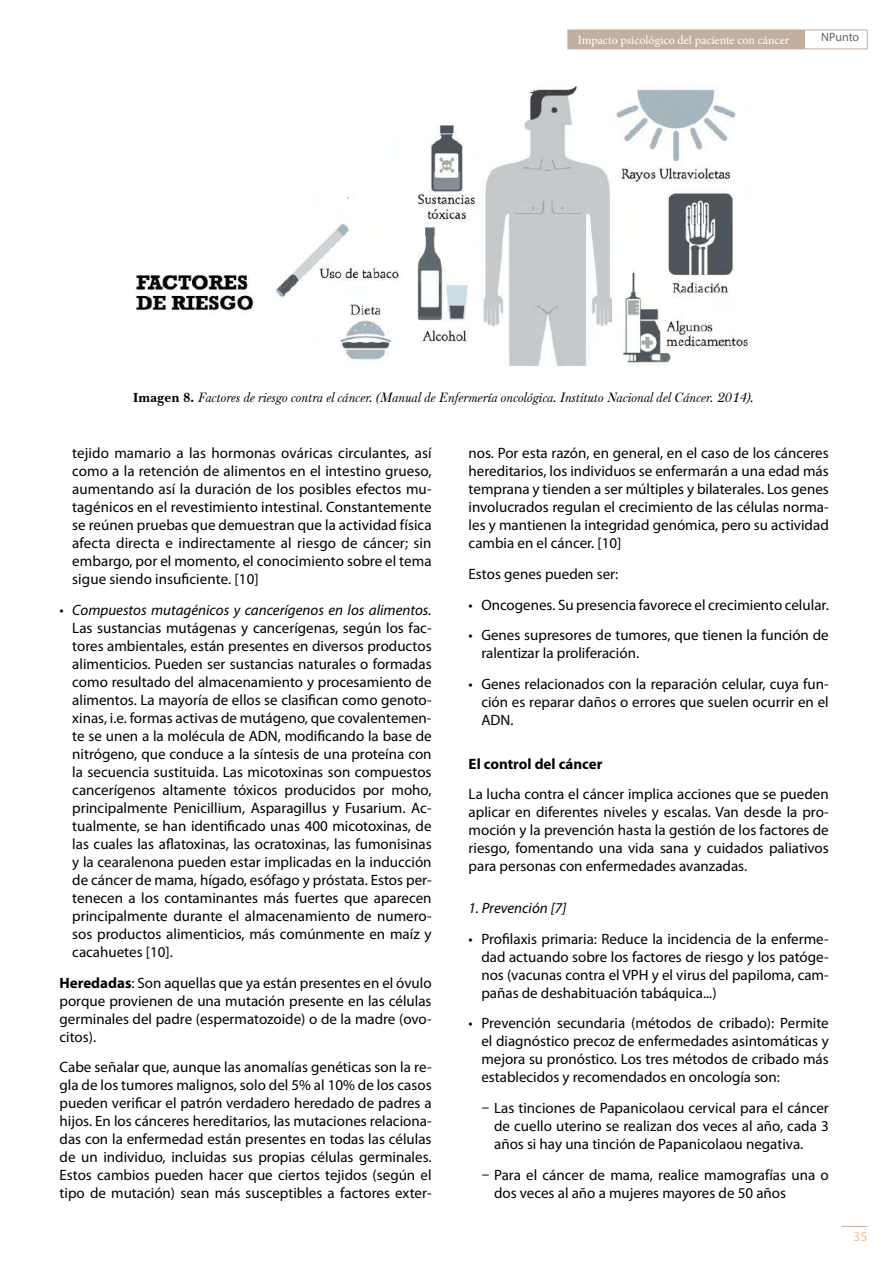
<style>
.page{position:relative;width:893px;height:1263px;background:#fff}
.page>*{position:absolute;margin:0;border:0;box-sizing:border-box;transform-origin:0 0}
.t1{font:15px/18px "Myriad Pro";color:#000;text-align:justify}
.t2{font:italic 15px "Myriad Pro";color:#000}
.t3{font:700 15px "Myriad Pro";color:#000}
.t4{font:italic 13.5px "Baskerville F";color:#000}
.t5{font:13.5px "Myriad Pro";color:#f6bc96}
.t6{font:12px "Minion Pro";color:#fff}
.t7{font:12px "Myriad Pro";letter-spacing:-.005em;color:#646363}
.s1{font-family:"Baskerville BT";font-weight:700;font-style:normal}
.s2{font-weight:700}
.s3{font-style:italic}
</style>
<div class="page">
<svg style="left:841px;top:1226px;width:26px;height:1px"></svg>
<div style="left:568px;top:30px;width:299px;height:19px;border:1px solid #c2afa0"></div>
<div style="left:568px;top:30px;width:236px;height:19px;background:#c2afa0"></div>
<img style="left:135px;top:85px;width:615px;height:282px">
<p class="t6" style="left:578px;top:32px;width:213px">Impacto psicológico del paciente con cáncer</p>
<p class="t7" style="left:821px;top:30px;width:40px">NPunto</p>
<p class="t4" style="left:133px;top:389px;width:623px"><span class="s1">Imagen 8.</span> Factores de riesgo contra el cáncer. (Manual de Enfermería oncológica. Instituto Nacional del Cáncer. 2014).</p>
<p class="t1" style="left:72px;top:444px;width:361px">tejido mamario a las hormonas ováricas circulantes, así como a la retención de alimentos en el intestino grueso, aumentando así la duración de los posibles efectos mu&shy;tagénicos en el revestimiento intestinal. Constantemente se reúnen pruebas que demuestran que la actividad física afecta directa e indirectamente al riesgo de cáncer; sin embargo, por el momento, el conocimiento sobre el tema sigue siendo insuficiente. [10]</p>
<p class="t2" style="left:60px;top:600px;width:374px">• Compuestos mutagénicos y cancerígenos en los alimentos.</p>
<p class="t1" style="left:72px;top:619px;width:361px">Las sustancias mutágenas y cancerígenas, según los fac&shy;tores ambientales, están presentes en diversos productos alimenticios. Pueden ser sustancias naturales o formadas como resultado del almacenamiento y procesamiento de alimentos. La mayoría de ellos se clasifican como genoto&shy;xinas, i.e. formas activas de mutágeno, que covalentemen&shy;te se unen a la molécula de ADN, modificando la base de nitrógeno, que conduce a la síntesis de una proteína con la secuencia sustituida. Las micotoxinas son compuestos cancerígenos altamente tóxicos producidos por moho, principalmente Penicillium, Asparagillus y Fusarium. Ac&shy;tualmente, se han identificado unas 400 micotoxinas, de las cuales las aflatoxinas, las ocratoxinas, las fumonisinas y la cearalenona pueden estar implicadas en la inducción de cáncer de mama, hígado, esófago y próstata. Estos per&shy;tenecen a los contaminantes más fuertes que aparecen principalmente durante el almacenamiento de numero&shy;sos productos alimenticios, más comúnmente en maíz y cacahuetes [10].</p>
<p class="t1" style="left:60px;top:973px;width:374px"><span class="s2">Heredadas</span>: Son aquellas que ya están presentes en el óvulo porque provienen de una mutación presente en las células germinales del padre (espermatozoide) o de la madre (ovo&shy;citos).</p>
<p class="t1" style="left:60px;top:1058px;width:374px">Cabe señalar que, aunque las anomalías genéticas son la re&shy;gla de los tumores malignos, solo del 5% al 10% de los casos pueden verificar el patrón verdadero heredado de padres a hijos. En los cánceres hereditarios, las mutaciones relaciona&shy;das con la enfermedad están presentes en todas las células de un individuo, incluidas sus propias células germinales.<br>Estos cambios pueden hacer que ciertos tejidos (según el tipo de mutación) sean más susceptibles a factores exter-</p>
<p class="t1" style="left:469px;top:444px;width:362px">nos. Por esta razón, en general, en el caso de los cánceres hereditarios, los individuos se enfermarán a una edad más temprana y tienden a ser múltiples y bilaterales. Los genes involucrados regulan el crecimiento de las células norma&shy;les y mantienen la integridad genómica, pero su actividad cambia en el cáncer. [10]</p>
<p class="t1" style="left:469px;top:564px;width:151px">Estos genes pueden ser:</p>
<p class="t1" style="left:469px;top:595px;width:362px">• Oncogenes. Su presencia favorece el crecimiento celular.</p>
<p class="t1" style="left:481px;top:626px;width:349px;text-indent:-13px">• Genes supresores de tumores, que tienen la función de ralentizar la proliferación.</p>
<p class="t1" style="left:481px;top:675px;width:349px;text-indent:-13px">• Genes relacionados con la reparación celular, cuya fun&shy;ción es reparar daños o errores que suelen ocurrir en el ADN.</p>
<p class="t3" style="left:469px;top:755px;width:135px">El control del cáncer</p>
<p class="t1" style="left:469px;top:785px;width:362px">La lucha contra el cáncer implica acciones que se pueden aplicar en diferentes niveles y escalas. Van desde la pro&shy;moción y la prevención hasta la gestión de los factores de riesgo, fomentando una vida sana y cuidados paliativos para personas con enfermedades avanzadas.</p>
<p class="t2" style="left:469px;top:898px;width:99px">1. Prevención [7]</p>
<p class="t1" style="left:481px;top:929px;width:349px;text-indent:-13px">• Profilaxis primaria: Reduce la incidencia de la enferme&shy;dad actuando sobre los factores de riesgo y los patóge&shy;nos (vacunas contra el VPH y el virus del papiloma, cam&shy;pañas de deshabituación tabáquica...)</p>
<p class="t1" style="left:481px;top:1014px;width:349px;text-indent:-13px">• Prevención secundaria (métodos de cribado): Permite el diagnóstico precoz de enfermedades asintomáticas y mejora su pronóstico. Los tres métodos de cribado más establecidos y recomendados en oncología son:</p>
<p class="t1" style="left:494px;top:1099px;width:336px;text-indent:-13px"><span class="s3">ū</span> Las tinciones de Papanicolaou cervical para el cáncer de cuello uterino se realizan dos veces al año, cada 3 años si hay una tinción de Papanicolaou negativa.</p>
<p class="t1" style="left:494px;top:1165px;width:336px;text-indent:-13px"><span class="s3">ū</span> Para el cáncer de mama, realice mamografías una o dos veces al año a mujeres mayores de 50 años</p>
<p class="t5" style="left:854px;top:1228px;width:15px">35</p>
</div>
